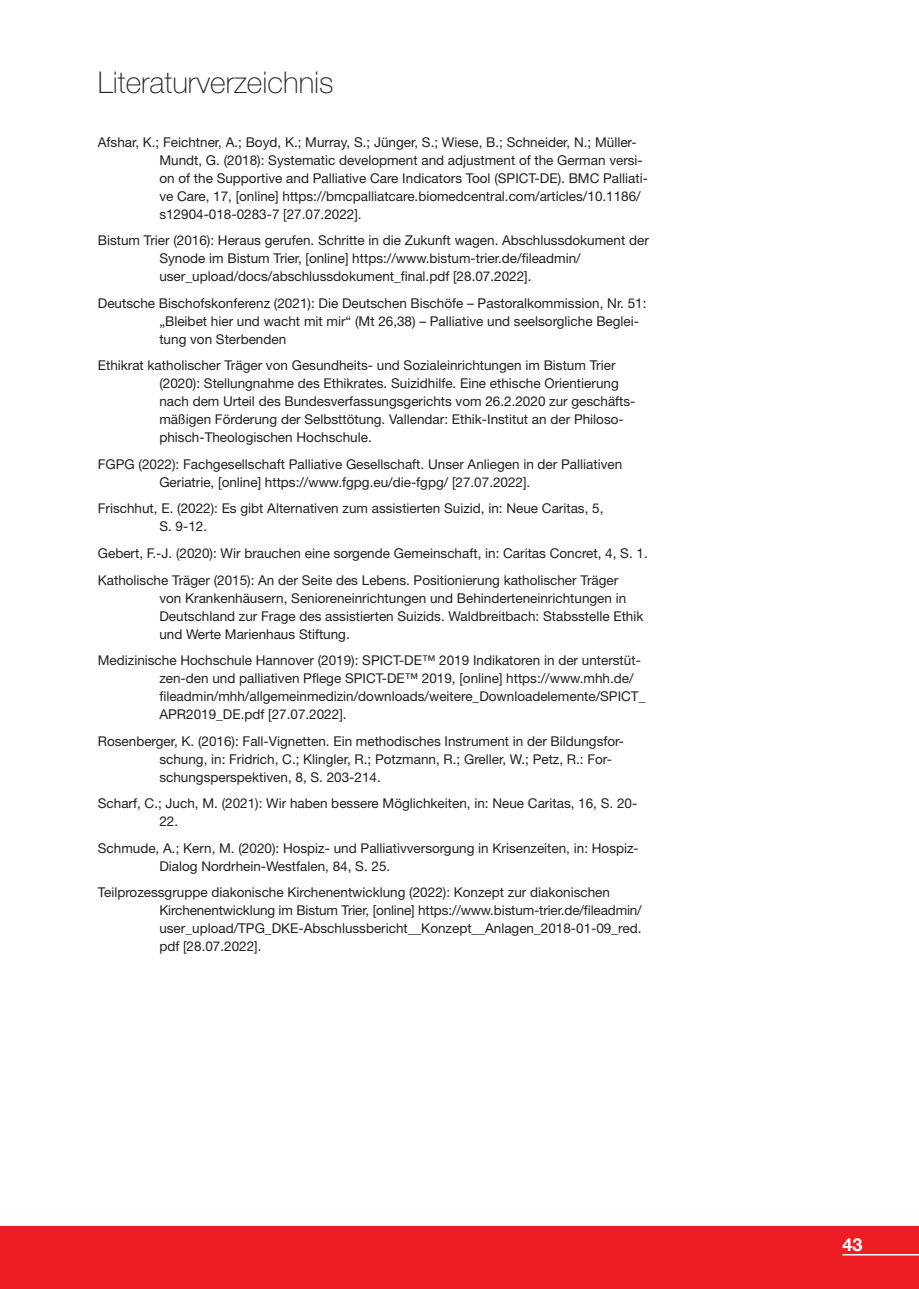
<style>
.page{position:relative;width:919px;height:1289px;background:#fff}
.page>*{position:absolute;margin:0;border:0;box-sizing:border-box;transform-origin:0 0}
.t1{font:100 30px "Helvetica Neue LT Std";color:#231f20}
.t2{font:700 18px "Helvetica Neue LT Std";color:#fff}
.t3{font:13.5px/18px "Helvetica Neue LT Std";color:#231f20}
</style>
<div class="page">
<div style="left:0;top:1226px;width:918px;height:62px;background:#ee1d23"></div>
<hr style="left:842px;top:1253px;width:76px;height:2px;background:#fff">
<h1 class="t1" style="left:98px;top:65px;width:237px">Literaturverzeichnis</h1>
<p class="t3" style="left:159px;top:133px;width:490px;text-indent:-62px">Afshar, K.; Feichtner, A.; Boyd, K.; Murray, S.; Jünger, S.; Wiese, B.; Schneider, N.; Müller-Mundt, G. (2018): Systematic development and adjustment of the German versi&shy;on of the Supportive and Palliative Care Indicators Tool (SPICT-DE). BMC Palliati&shy;ve Care, 17, [online] https://bmcpalliatcare.biomedcentral.com/articles/10.1186/ s12904-018-0283-7 [27.07.2022].</p>
<p class="t3" style="left:159px;top:231px;width:491px;text-indent:-62px">Bistum Trier (2016): Heraus gerufen. Schritte in die Zukunft wagen. Abschlussdokument der<br>Synode im Bistum Trier, [online] https://www.bistum-trier.de/fileadmin/ user_upload/docs/abschlussdokument_final.pdf [28.07.2022].</p>
<p class="t3" style="left:159px;top:294px;width:488px;text-indent:-62px">Deutsche Bischofskonferenz (2021): Die Deutschen Bischöfe – Pastoralkommission, Nr. 51: „Bleibet hier und wacht mit mir“ (Mt 26,38) – Palliative und seelsorgliche Beglei&shy;tung von Sterbenden</p>
<p class="t3" style="left:159px;top:356px;width:477px;text-indent:-62px">Ethikrat katholischer Träger von Gesundheits- und Sozialeinrichtungen im Bistum Trier (2020): Stellungnahme des Ethikrates. Suizidhilfe. Eine ethische Orientierung nach dem Urteil des Bundesverfassungsgerichts vom 26.2.2020 zur geschäfts&shy;mäßigen Förderung der Selbsttötung. Vallendar: Ethik-Institut an der Philoso&shy;phisch-Theologischen Hochschule.</p>
<p class="t3" style="left:159px;top:455px;width:464px;text-indent:-62px">FGPG (2022): Fachgesellschaft Palliative Gesellschaft. Unser Anliegen in der Palliativen<br>Geriatrie, [online] https://www.fgpg.eu/die-fgpg/ [27.07.2022].</p>
<p class="t3" style="left:159px;top:499px;width:445px;text-indent:-62px">Frischhut, E. (2022): Es gibt Alternativen zum assistierten Suizid, in: Neue Caritas, 5,<br>S. 9-12.</p>
<p class="t3" style="left:98px;top:539px;width:551px;line-height:26.5px">Gebert, F.-J. (2020): Wir brauchen eine sorgende Gemeinschaft, in: Caritas Concret, 4, S. 1.<br>Katholische Träger (2015): An der Seite des Lebens. Positionierung katholischer Träger</p>
<p class="t3" style="left:159px;top:588px;width:485px">von Krankenhäusern, Senioreneinrichtungen und Behinderteneinrichtungen in<br>Deutschland zur Frage des assistierten Suizids. Waldbreitbach: Stabsstelle Ethik und Werte Marienhaus Stiftung.</p>
<p class="t3" style="left:159px;top:651px;width:487px;text-indent:-62px">Medizinische Hochschule Hannover (2019): SPICT-DE™ 2019 Indikatoren in der unterstüt&shy;zen-den und palliativen Pflege SPICT-DE™ 2019, [online] https://www.mhh.de/ fileadmin/mhh/allgemeinmedizin/downloads/weitere_Downloadelemente/SPICT_ APR2019_DE.pdf [27.07.2022].</p>
<p class="t3" style="left:159px;top:731px;width:466px;text-indent:-61px">Rosenberger, K. (2016): Fall-Vignetten. Ein methodisches Instrument in der Bildungsfor&shy;schung, in: Fridrich, C.; Klingler, R.; Potzmann, R.; Greller, W.; Petz, R.: For&shy;schungsperspektiven, 8, S. 203-214.</p>
<p class="t3" style="left:159px;top:794px;width:479px;text-indent:-62px">Scharf, C.; Juch, M. (2021): Wir haben bessere Möglichkeiten, in: Neue Caritas, 16, S. 20-<br>22.</p>
<p class="t3" style="left:159px;top:838px;width:481px;text-indent:-62px">Schmude, A.; Kern, M. (2020): Hospiz- und Palliativversorgung in Krisenzeiten, in: Hospiz-<br>Dialog Nordrhein-Westfalen, 84, S. 25.</p>
<p class="t3" style="left:159px;top:883px;width:484px;text-indent:-62px">Teilprozessgruppe diakonische Kirchenentwicklung (2022): Konzept zur diakonischen Kirchenentwicklung im Bistum Trier, [online] https://www.bistum-trier.de/fileadmin/ user_upload/TPG_DKE-Abschlussbericht__Konzept__Anlagen_2018-01-09_red. pdf [28.07.2022].</p>
<h2 class="t2" style="left:842px;top:1233px;width:22px">43</h2>
</div>
